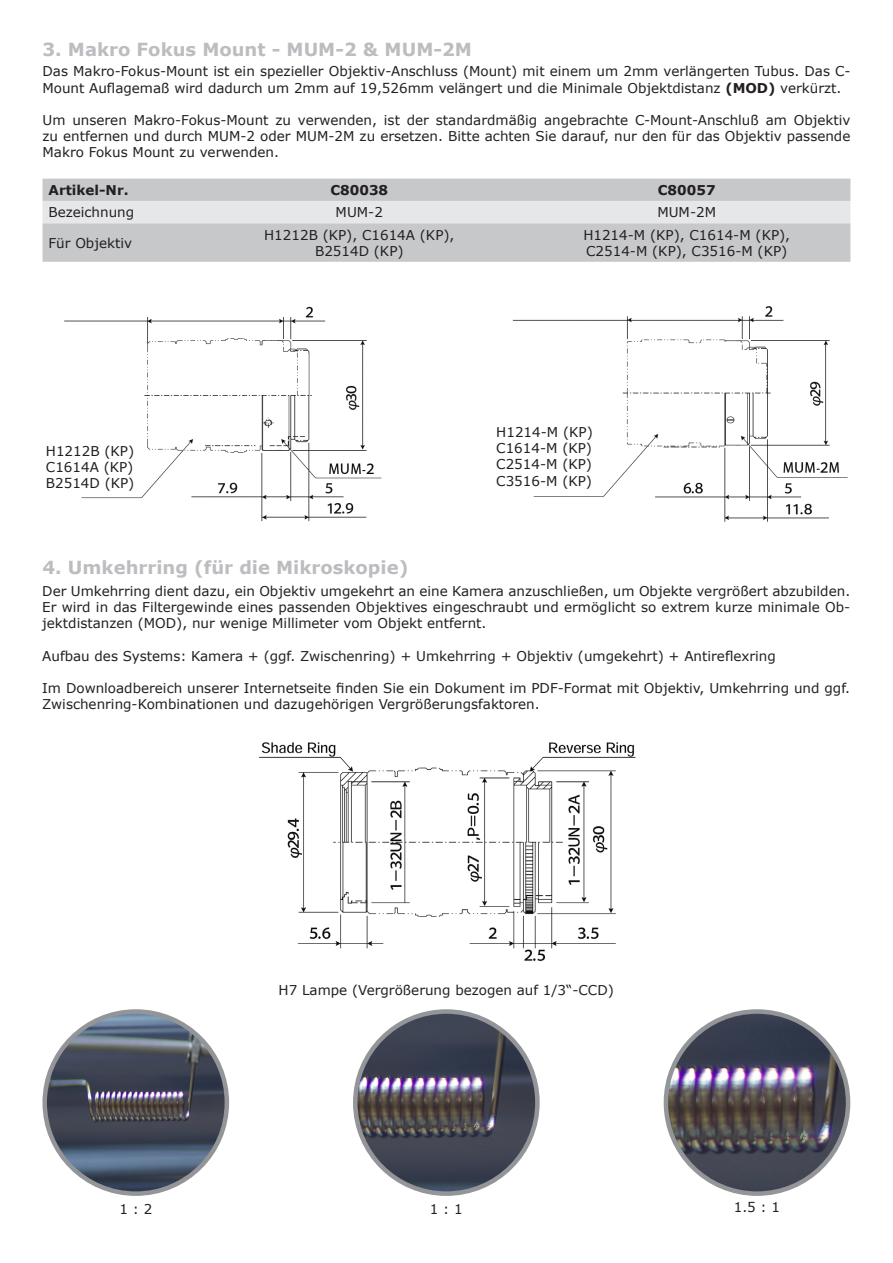
<style>
.page{position:relative;width:893px;height:1263px;background:#fff}
.page>*{position:absolute;margin:0;border:0;box-sizing:border-box;transform-origin:0 0}
.t1{font:700 18px "Verdana";color:#bcbdc0}
.t2{font:13.5px/16.2px "Verdana";color:#231f20;text-align:justify}
.t3{font:700 13.5px "Verdana";color:#231f20}
.s1{font-weight:700}
</style>
<div class="page">
<img style="left:64px;top:306px;width:318px;height:216px">
<img style="left:512px;top:306px;width:336px;height:216px">
<img style="left:259px;top:742px;width:377px;height:220px">
<div style="left:496px;top:427px;width:106px;height:66px;background:#fff"></div>
<div style="left:46px;top:446px;width:95px;height:48px;background:#fff"></div>
<img style="left:45px;top:1011px;width:182px;height:183px;border-radius:91px">
<div style="left:42px;top:1009px;width:187px;height:187px;border:4px solid #939598;border-radius:50%"></div>
<img style="left:355px;top:1011px;width:182px;height:183px;border-radius:91px">
<div style="left:353px;top:1009px;width:187px;height:187px;border:4px solid #939598;border-radius:50%"></div>
<img style="left:666px;top:1011px;width:182px;height:183px;border-radius:91px">
<div style="left:664px;top:1009px;width:186px;height:187px;border:4px solid #939598;border-radius:50%"></div>
<div style="left:43px;top:179px;width:807px;height:83px;background:#c7c8ca"></div>
<div style="left:43px;top:201px;width:807px;height:22px;background:#e6e7e9"></div>
<h1 class="t1" style="left:43px;top:38px;width:431px">3. Makro Fokus Mount - MUM-2 &amp; MUM-2M</h1>
<p class="t2" style="left:43px;top:63px;width:809px">Das Makro-Fokus-Mount ist ein spezieller Objektiv-Anschluss (Mount) mit einem um 2mm verlängerten Tubus. Das C-<br>Mount Auflagemaß wird dadurch um 2mm auf 19,526mm velängert und die Minimale Objektdistanz <span class="s1">(MOD)</span> verkürzt.</p>
<p class="t2" style="left:43px;top:111px;width:809px">Um unseren Makro-Fokus-Mount zu verwenden, ist der standardmäßig angebrachte C-Mount-Anschluß am Objektiv zu entfernen und durch MUM-2 oder MUM-2M zu ersetzen. Bitte achten Sie darauf, nur den für das Objektiv passende Makro Fokus Mount zu verwenden.</p>
<p class="t3" style="left:49px;top:181px;width:82px">Artikel-Nr.</p>
<p class="t3" style="left:330px;top:181px;width:59px">C80038</p>
<p class="t3" style="left:658px;top:181px;width:59px">C80057</p>
<p class="t2" style="left:49px;top:204px;width:87px">Bezeichnung</p>
<p class="t2" style="left:336px;top:204px;width:49px">MUM-2</p>
<p class="t2" style="left:657px;top:204px;width:60px">MUM-2M</p>
<p class="t2" style="left:49px;top:234px;width:85px">Für Objektiv</p>
<p class="t2" style="left:264px;top:226px;width:192px;text-align:center">H1212B (KP), C1614A (KP),<br>B2514D (KP)</p>
<p class="t2" style="left:583px;top:226px;width:208px">H1214-M (KP), C1614-M (KP),<br>C2514-M (KP), C3516-M (KP)</p>
<p class="t2" style="left:46px;top:442px;width:90px">H1212B (KP)<br>C1614A (KP)<br>B2514D (KP)</p>
<h1 class="t1" style="left:43px;top:556px;width:367px">4. Umkehrring (für die Mikroskopie)</h1>
<p class="t2" style="left:496px;top:424px;width:98px">H1214-M (KP)<br>C1614-M (KP)<br>C2514-M (KP)<br>C3516-M (KP)</p>
<p class="t2" style="left:42px;top:582px;width:809px">Der Umkehrring dient dazu, ein Objektiv umgekehrt an eine Kamera anzuschließen, um Objekte vergrößert abzubilden.<br>Er wird in das Filtergewinde eines passenden Objektives eingeschraubt und ermöglicht so extrem kurze minimale Ob&shy;jektdistanzen (MOD), nur wenige Millimeter vom Objekt entfernt.</p>
<p class="t2" style="left:42px;top:647px;width:735px">Aufbau des Systems: Kamera + (ggf. Zwischenring) + Umkehrring + Objektiv (umgekehrt) + Antireflexring</p>
<p class="t2" style="left:42px;top:680px;width:809px">Im Downloadbereich unserer Internetseite finden Sie ein Dokument im PDF-Format mit Objektiv, Umkehrring und ggf.<br>Zwischenring-Kombinationen und dazugehörigen Vergrößerungsfaktoren.</p>
<p class="t2" style="left:279px;top:981px;width:337px">H7 Lampe (Vergrößerung bezogen auf 1/3“-CCD)</p>
<p class="t2" style="left:120px;top:1200px;width:34px">1 : 2</p>
<p class="t2" style="left:430px;top:1201px;width:34px">1 : 1</p>
<p class="t2" style="left:734px;top:1198px;width:48px">1.5 : 1</p>
</div>
